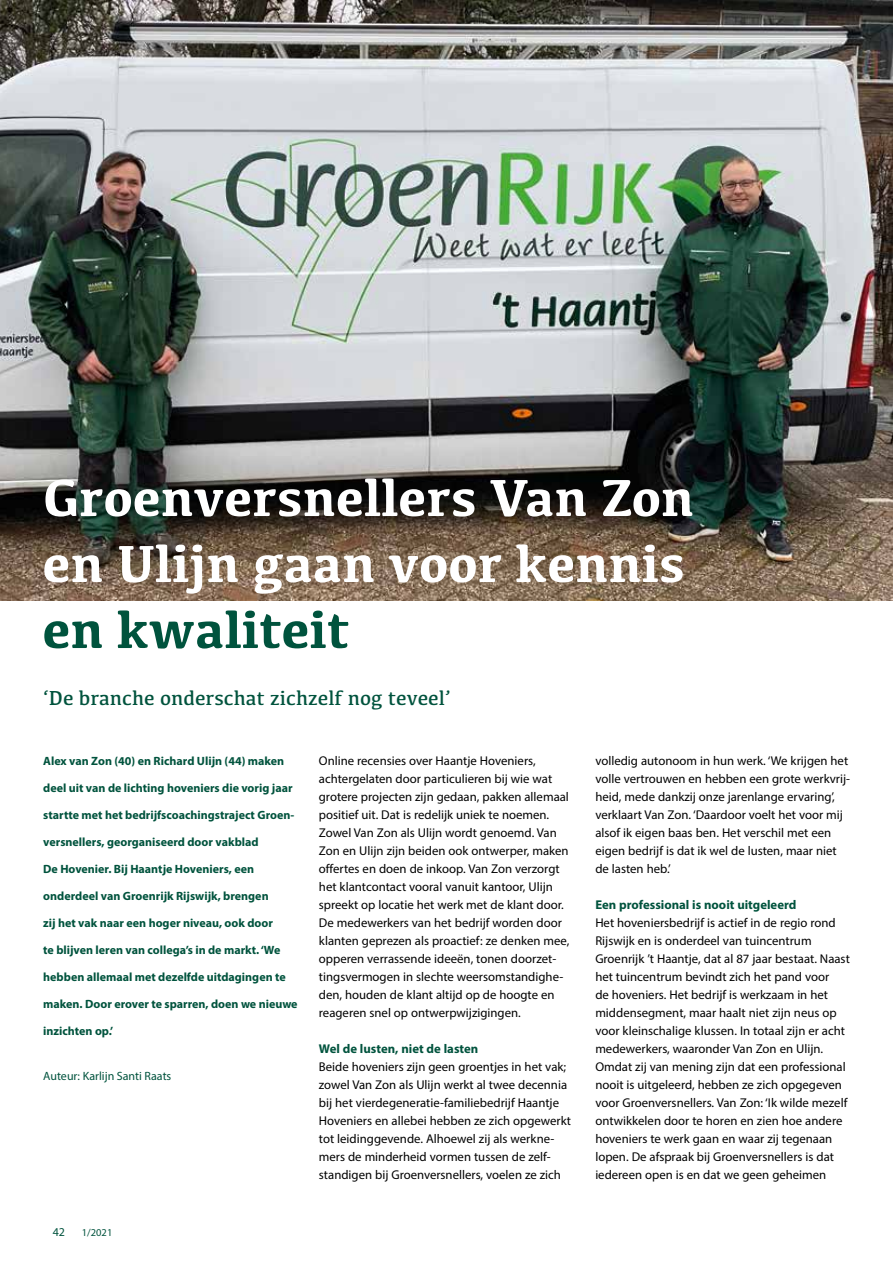
<style>
.page{position:relative;width:893px;height:1263px;background:#fff}
.page>*{position:absolute;margin:0;border:0;box-sizing:border-box;transform-origin:0 0}
.t1{font:700 54px/66px "Kefa";color:#fff}
.t2{font:700 54px "Kefa";color:#00533d}
.t3{font:21px "Kefa";color:#00533d}
.t4{font:12.75px/18px "Myriad Pro";color:#000}
.t5{font:700 12.75px "Myriad Pro";color:#00533d}
.t6{font:700 12px "Myriad Pro";color:#00533d}
.t7{font:12px "Myriad Pro";color:#00533d}
.t8{font:10.5px "Myriad Pro";color:#00533d}
</style>
<div class="page">
<img style="left:0;top:0;width:893px;height:600px">
<h1 class="t1" style="left:43px;top:462px;width:653px">Groenversnellers Van Zon en Ulijn gaan voor kennis</h1>
<h1 class="t2" style="left:43px;top:594px;width:308px">en kwaliteit</h1>
<h2 class="t3" style="left:43px;top:685px;width:409px">‘De branche onderschat zichzelf nog teveel’</h2>
<p class="t6" style="left:43px;top:753px;width:242px">Alex van Zon (40) en Richard Ulijn (44) maken</p>
<p class="t6" style="left:43px;top:780px;width:251px">deel uit van de lichting hoveniers die vorig jaar</p>
<p class="t6" style="left:43px;top:807px;width:253px">startte met het bedrijfscoachingstraject Groen-</p>
<p class="t6" style="left:43px;top:834px;width:217px">versnellers, georganiseerd door vakblad</p>
<p class="t6" style="left:43px;top:861px;width:212px">De Hovenier. Bij Haantje Hoveniers, een</p>
<p class="t6" style="left:43px;top:888px;width:227px">onderdeel van Groenrijk Rijswijk, brengen</p>
<p class="t6" style="left:43px;top:915px;width:231px">zij het vak naar een hoger niveau, ook door</p>
<p class="t6" style="left:43px;top:942px;width:239px">te blijven leren van collega’s in de markt. ‘We</p>
<p class="t6" style="left:43px;top:969px;width:244px">hebben allemaal met dezelfde uitdagingen te</p>
<p class="t6" style="left:43px;top:996px;width:256px">maken. Door erover te sparren, doen we nieuwe</p>
<p class="t6" style="left:43px;top:1023px;width:72px">inzichten op.’</p>
<p class="t7" style="left:43px;top:1069px;width:130px">Auteur: Karlijn Santi Raats</p>
<p class="t7" style="left:53px;top:1224px;width:14px">42</p>
<p class="t8" style="left:82px;top:1226px;width:32px">1/2021</p>
<p class="t4" style="left:319px;top:752px;width:252px">Online recensies over Haantje Hoveniers, achtergelaten door particulieren bij wie wat grotere projecten zijn gedaan, pakken allemaal positief uit. Dat is redelijk uniek te noemen.<br>Zowel Van Zon als Ulijn wordt genoemd. Van Zon en Ulijn zijn beiden ook ontwerper, maken offertes en doen de inkoop. Van Zon verzorgt het klantcontact vooral vanuit kantoor, Ulijn spreekt op locatie het werk met de klant door.<br>De medewerkers van het bedrijf worden door klanten geprezen als proactief: ze denken mee, opperen verrassende ideeën, tonen doorzet&shy;tingsvermogen in slechte weersomstandighe&shy;den, houden de klant altijd op de hoogte en reageren snel op ontwerpwijzigingen.</p>
<p class="t5" style="left:319px;top:1040px;width:161px">Wel de lusten, niet de lasten</p>
<p class="t4" style="left:319px;top:1058px;width:254px">Beide hoveniers zijn geen groentjes in het vak; zowel Van Zon als Ulijn werkt al twee decennia bij het vierdegeneratie-familiebedrijf Haantje Hoveniers en allebei hebben ze zich opgewerkt tot leidinggevende. Alhoewel zij als werkne&shy;mers de minderheid vormen tussen de zelf&shy;standigen bij Groenversnellers, voelen ze zich</p>
<p class="t4" style="left:595px;top:752px;width:256px">volledig autonoom in hun werk. ‘We krijgen het volle vertrouwen en hebben een grote werkvrij&shy;heid, mede dankzij onze jarenlange ervaring’, verklaart Van Zon. ‘Daardoor voelt het voor mij alsof ik eigen baas ben. Het verschil met een eigen bedrijf is dat ik wel de lusten, maar niet de lasten heb.’</p>
<p class="t5" style="left:595px;top:896px;width:203px">Een professional is nooit uitgeleerd</p>
<p class="t4" style="left:595px;top:914px;width:256px">Het hoveniersbedrijf is actief in de regio rond Rijswijk en is onderdeel van tuincentrum Groenrijk ’t Haantje, dat al 87 jaar bestaat. Naast het tuincentrum bevindt zich het pand voor<br>de hoveniers. Het bedrijf is werkzaam in het middensegment, maar haalt niet zijn neus op voor kleinschalige klussen. In totaal zijn er acht medewerkers, waaronder Van Zon en Ulijn.<br>Omdat zij van mening zijn dat een professional nooit is uitgeleerd, hebben ze zich opgegeven voor Groenversnellers. Van Zon: ‘Ik wilde mezelf ontwikkelen door te horen en zien hoe andere hoveniers te werk gaan en waar zij tegenaan lopen. De afspraak bij Groenversnellers is dat iedereen open is en dat we geen geheimen</p>
</div>
